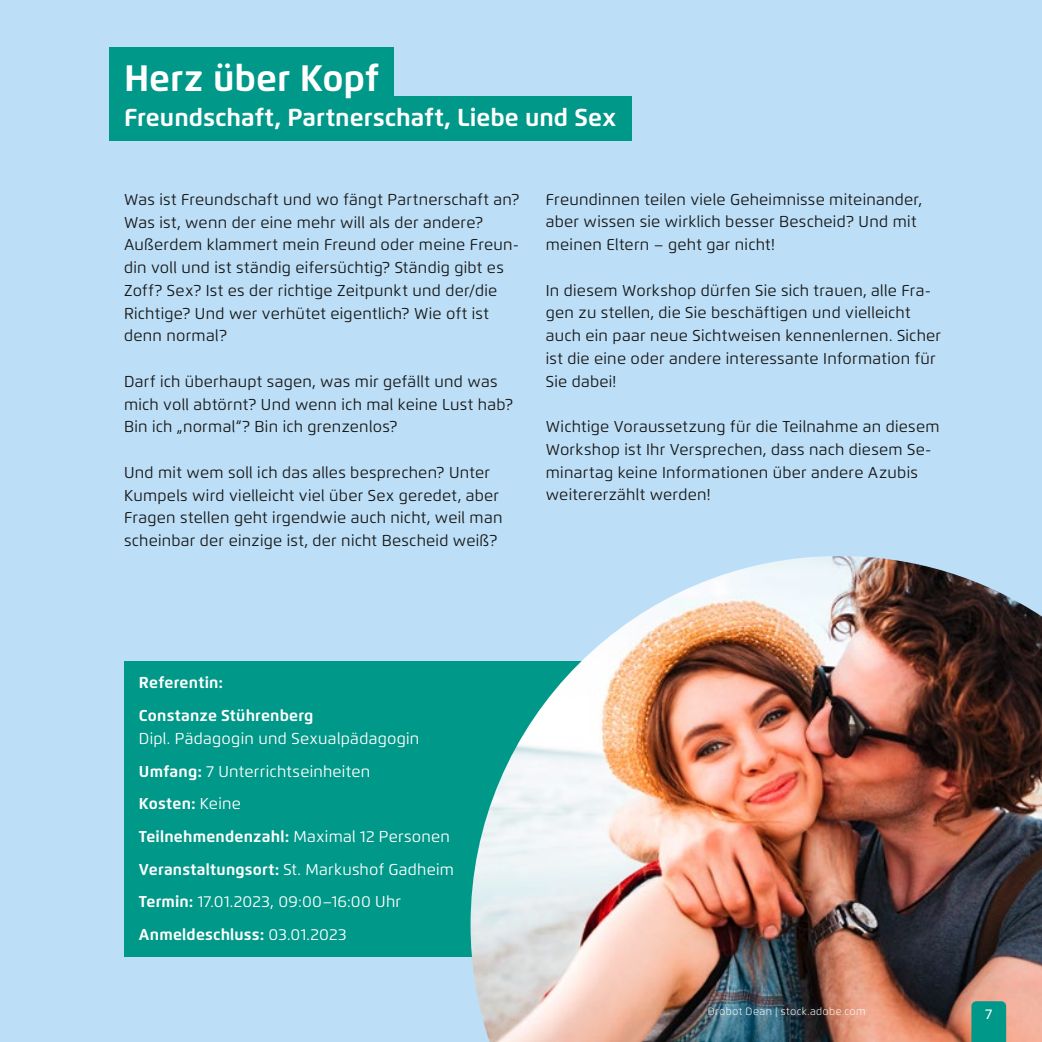
<style>
.page{position:relative;width:1042px;height:1042px;background:#bcdff7}
.page>*{position:absolute;margin:0;border:0;box-sizing:border-box;transform-origin:0 0}
.t1{font:700 36.75px "Flexo";color:#fff}
.t2{font:700 24.5px "Flexo";color:#fff}
.t3{font:15.75px/22.8px "Flexo";letter-spacing:.015em;color:#181716}
.t4{font:15.75px/32.7px "Flexo";letter-spacing:.015em;color:#fff}
.t5{font:700 15.75px/32.7px "Flexo";letter-spacing:.01em;color:#fff}
.t6{font:500 14px "Flexo";color:#fff}
.t7{font:300 10.5px "Flexo";letter-spacing:.03em;color:#fff}
.s1{font-weight:700}
</style>
<div class="page">
<div style="left:109px;top:47px;width:285px;height:67px;background:#009888"></div>
<div style="left:109px;top:97px;width:522px;height:44px;background:#009888"></div>
<div style="left:124px;top:661px;width:824px;height:295px;background:#009888"></div>
<img style="left:470px;top:556px;width:572px;height:486px">
<svg style="left:971px;top:1001px;width:35px;height:41px"></svg>
<h1 class="t1" style="left:124px;top:56px;width:257px">Herz über Kopf</h1>
<h2 class="t2" style="left:124px;top:102px;width:494px">Freundschaft, Partnerschaft, Liebe und Sex</h2>
<p class="t3" style="left:124px;top:188px;width:397px">Was ist Freundschaft und wo fängt Partnerschaft an?<br>Was ist, wenn der eine mehr will als der andere?<br>Außerdem klammert mein Freund oder meine Freun&shy;din voll und ist ständig eifersüchtig? Ständig gibt es Zoff? Sex? Ist es der richtige Zeitpunkt und der/die Richtige? Und wer verhütet eigentlich? Wie oft ist denn normal?</p>
<p class="t3" style="left:124px;top:370px;width:390px">Darf ich überhaupt sagen, was mir gefällt und was mich voll abtörnt? Und wenn ich mal keine Lust hab?<br>Bin ich „normal“? Bin ich grenzenlos?</p>
<p class="t3" style="left:124px;top:461px;width:380px">Und mit wem soll ich das alles besprechen? Unter Kumpels wird vielleicht viel über Sex geredet, aber Fragen stellen geht irgendwie auch nicht, weil man scheinbar der einzige ist, der nicht Bescheid weiß?</p>
<p class="t3" style="left:546px;top:188px;width:378px">Freundinnen teilen viele Geheimnisse miteinander, aber wissen sie wirklich besser Bescheid? Und mit meinen Eltern – geht gar nicht!</p>
<p class="t3" style="left:546px;top:279px;width:397px">In diesem Workshop dürfen Sie sich trauen, alle Fra&shy;gen zu stellen, die Sie beschäftigen und vielleicht auch ein paar neue Sichtweisen kennenlernen. Sicher ist die eine oder andere interessante Information für Sie dabei!</p>
<p class="t3" style="left:546px;top:415px;width:395px">Wichtige Voraussetzung für die Teilnahme an diesem Workshop ist Ihr Versprechen, dass nach diesem Se&shy;minartag keine Informationen über andere Azubis weitererzählt werden!</p>
<p class="t5" style="left:139px;top:666px;width:176px">Referentin:<br>Constanze Stührenberg</p>
<p class="t4" style="left:139px;top:722px;width:317px">Dipl. Pädagogin und Sexualpädagogin <span class="s1">Umfang:</span> 7 Unterrichtseinheiten<br><span class="s1">Kosten:</span> Keine<br><span class="s1">Teilnehmendenzahl:</span> Maximal 12 Personen <span class="s1">Veranstaltungsort:</span> St. Markushof Gadheim <span class="s1">Termin:</span> 17.01.2023, 09:00–16:00 Uhr <span class="s1">Anmeldeschluss:</span> 03.01.2023</p>
<p class="t7" style="left:708px;top:1004px;width:159px">Drobot Dean | stock.adobe.com</p>
<p class="t6" style="left:985px;top:1005px;width:9px">7</p>
</div>
